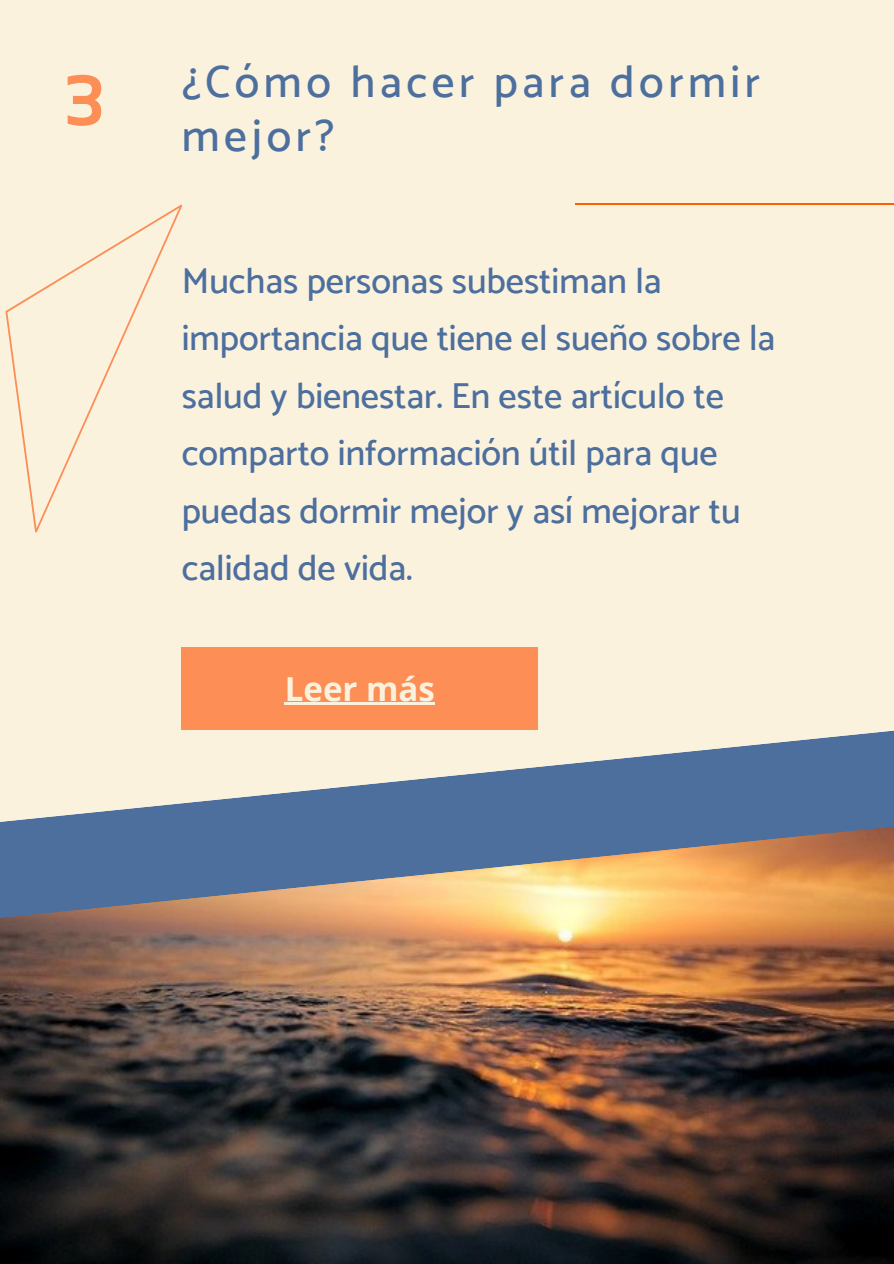
<style>
.page{position:relative;width:894px;height:1264px;background:#fff}
.page>*{position:absolute;margin:0;border:0;box-sizing:border-box;transform-origin:0 0}
.t1{font:700 72px "Sansation";color:#fc8e56}
.t2{font:500 45px/54px "Catamaran";letter-spacing:.1em;color:#4d6f9e}
.t3{font:500 36px/57.4px "Catamaran";color:#4d6f9e}
.t4{font:700 33px "Open Sans";color:#fbf2de}
</style>
<div class="page">
<div style="left:0;top:0;width:893px;height:1263px;background:#fbf2de"></div>
<hr style="left:575px;top:203px;width:318px;height:1px;background:#ff5e04">
<img style="left:0;top:926px;width:893px;height:337px">
<svg style="left:0;top:730px;width:893px;height:196px"></svg>
<svg style="left:5px;top:204px;width:177px;height:329px"></svg>
<div style="left:182px;top:647px;width:355px;height:83px;background:#fc8e56"></div>
<hr style="left:285px;top:703px;width:150px;height:2px;background:#fbf2de">
<p class="t1" style="left:64px;top:60px;width:41px">3</p>
<p class="t2" style="left:182px;top:55px;width:579px">¿Cómo hacer para dormir mejor?</p>
<p class="t3" style="left:182px;top:251px;width:595px">Muchas personas subestiman la importancia que tiene el sueño sobre la salud y bienestar. En este artículo te comparto información útil para que puedas dormir mejor y así mejorar tu calidad de vida.</p>
<p class="t4" style="left:285px;top:665px;width:152px">Leer más</p>
</div>
